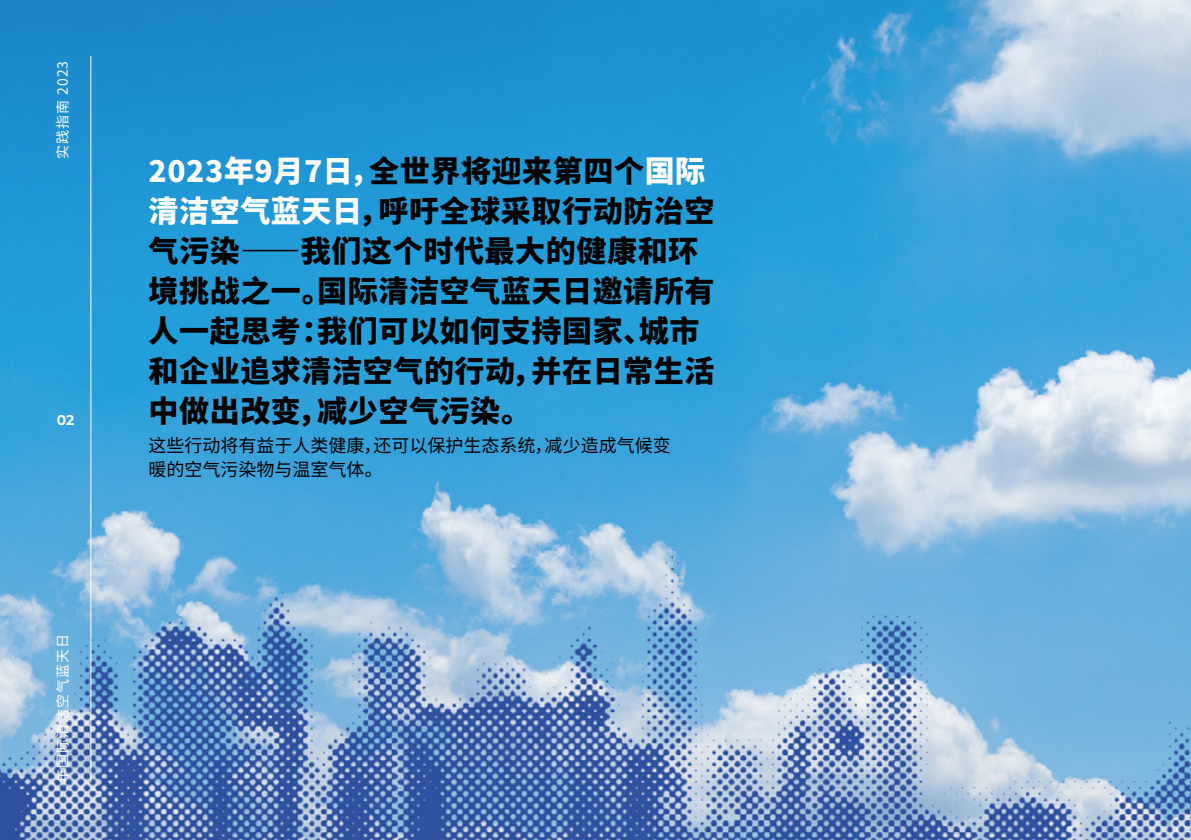
<style>
.page{position:relative;width:1191px;height:840px;background:#fff}
.page>*{position:absolute;margin:0;border:0;box-sizing:border-box;transform-origin:0 0}
.t1{font:900 30px/40px "Noto Sans SC";letter-spacing:.02em;color:#000}
.t2{font:18px/24px "Noto Sans SC";color:#000}
.t3{font:14px "Noto Sans SC";letter-spacing:.07em;color:#fff}
.t4{font:700 14px "Montserrat";color:#fff}
.s1{color:#fff}
</style>
<div class="page">
<img style="left:0;top:0;width:1191px;height:839px">
<hr style="left:90px;top:56px;width:1px;height:726px;background:#fff">
<p class="t3" style="left:55px;top:159px;width:100px;rotate:-90deg">实践指南 2023</p>
<p class="t4" style="left:57px;top:410px;width:19px">02</p>
<p class="t3" style="left:55px;top:782px;width:150px;rotate:-90deg">年国际清洁空气蓝天日</p>
<p class="t1" style="left:148px;top:151px;width:567px"><span class="s1">2023年9月7日，</span>全世界将迎来第四个<span class="s1">国际清洁空气蓝天日</span>，呼吁全球采取行动防治空气污染——我们这个时代最大的健康和环境挑战之一。国际清洁空气蓝天日邀请所有人一起思考：我们可以如何支持国家、城市和企业追求清洁空气的行动，并在日常生活中做出改变，减少空气污染。</p>
<p class="t2" style="left:148px;top:433px;width:523px">这些行动将有益于人类健康，还可以保护生态系统，减少造成气候变暖的空气污染物与温室气体。</p>
</div>
